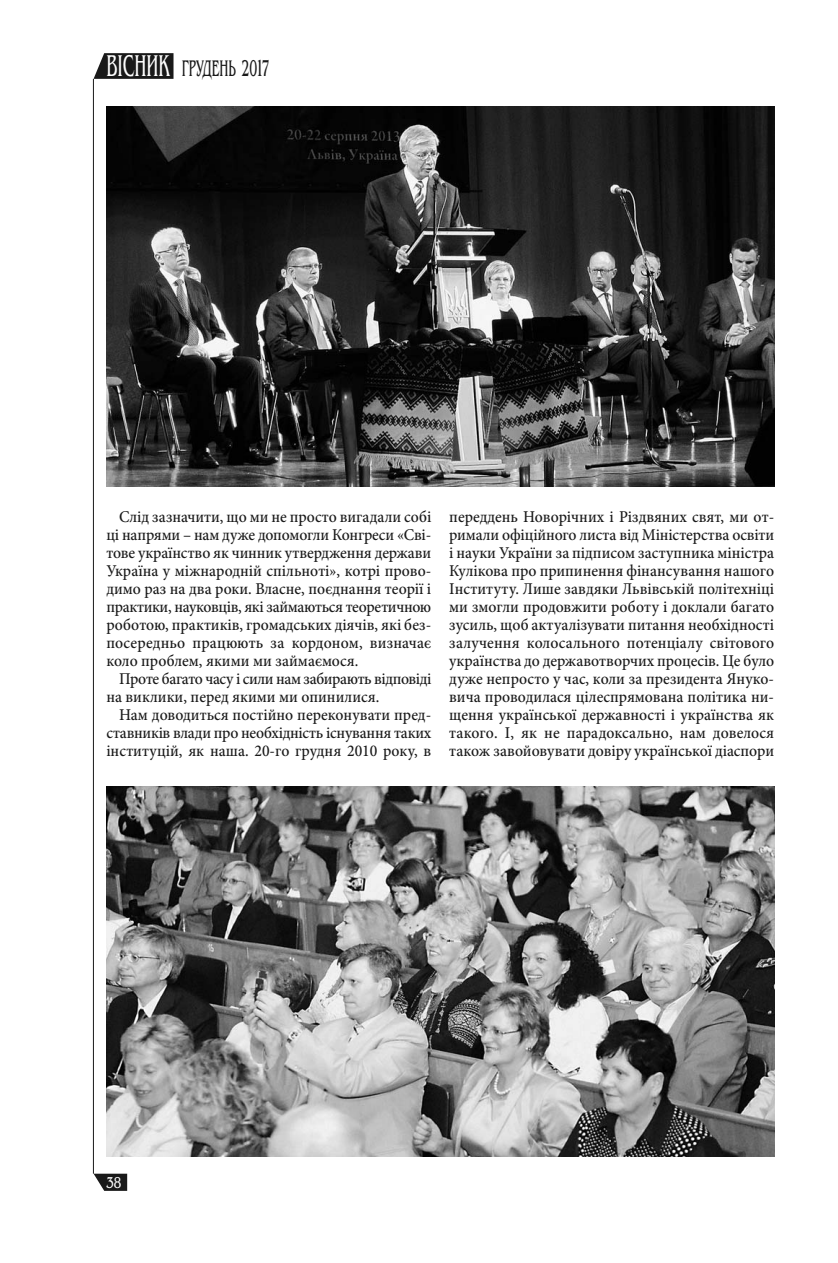
<style>
.page{position:relative;width:838px;height:1263px;background:#fff}
.page>*{position:absolute;margin:0;border:0;box-sizing:border-box;transform-origin:0 0}
.t1{font:31.5px "Benguiat";color:#fff;scale:.53 1}
.t2{font:23.7px "Benguiat";color:#191919;scale:.53 1}
.t3{font:500 16.5px/18px "Minion Pro";color:#191919;text-align:justify;scale:.95 1}
.t4{font:16.5px "Benguiat";color:#fff;scale:.74 1}
.s1{font-size:24px}
</style>
<div class="page">
<svg style="left:94px;top:1174px;width:33px;height:17px"></svg>
<svg style="left:94px;top:53px;width:79px;height:26px;background:#292929"></svg>
<hr style="left:93px;top:79px;width:1px;height:1095px;background:#191919">
<svg style="left:106px;top:106px;width:669px;height:381px;background:#343434"></svg>
<img style="left:106px;top:786px;width:669px;height:371px">
<h1 class="t1" style="left:106px;top:47px;width:100px">¬I–Õ»</h1>
<h2 class="t2" style="left:182px;top:54px;width:168px">√—”ƒ≈Õ‹ <span class="s1">2017</span></h2>
<p class="t3" style="left:106px;top:509px;width:343px;text-indent:13px">Слід зазначити, що ми не просто вигадали собі ці напрями – нам дуже допомогли Конгреси «Сві&shy;тове українство як чинник утвердження держави Україна у міжнародній спільноті», котрі прово&shy;димо раз на два роки. Власне, поєднання теорії і практики, науковців, які займаються теоретичною роботою, практиків, громадських діячів, які без&shy;посередньо працюють за кордоном, визначає коло проблем, якими ми займаємося.</p>
<p class="t3" style="left:106px;top:671px;width:343px;text-indent:13px">Проте багато часу і сили нам забирають відповіді на виклики, перед якими ми опинилися.</p>
<p class="t3" style="left:106px;top:707px;width:343px;text-indent:13px">Нам доводиться постійно переконувати пред&shy;ставників влади про необхідність існування таких інституцій, як наша. 20-го грудня 2010 року, в</p>
<p class="t3" style="left:449px;top:509px;width:343px">переддень Новорічних і Різдвяних свят, ми от&shy;римали офіційного листа від Міністерства освіти і науки України за підписом заступника міністра Кулікова про припинення фінансування нашого Інституту. Лише завдяки Львівській політехніці ми змогли продовжити роботу і доклали багато зусиль, щоб актуалізувати питання необхідності залучення колосального потенціалу світового українства до державотворчих процесів. Це було дуже непросто у час, коли за президента Януко&shy;вича проводилася цілеспрямована політика ни&shy;щення української державності і українства як такого. І, як не парадоксально, нам довелося також завойовувати довіру української діаспори</p>
<p class="t4" style="left:106px;top:1172px;width:23px">38</p>
</div>
